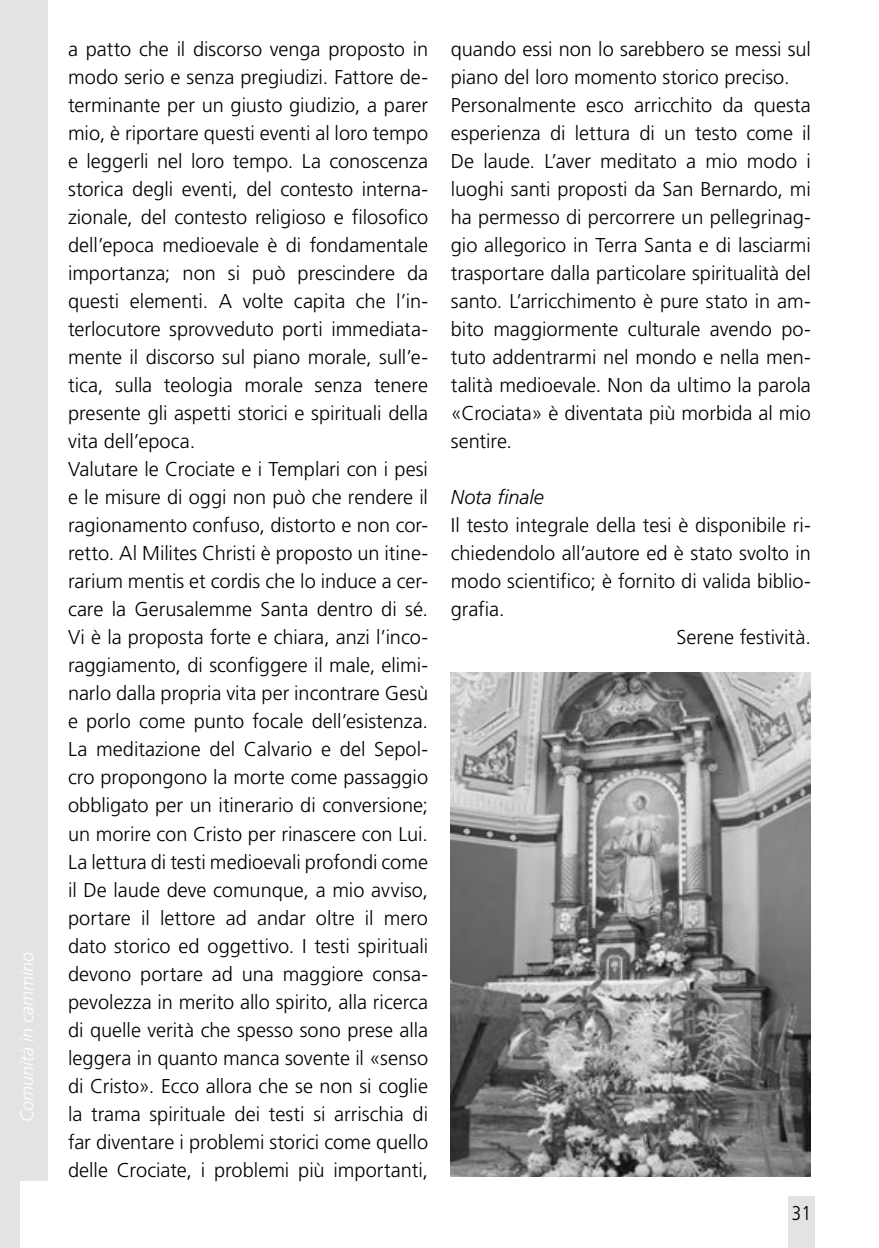
<style>
.page{position:relative;width:879px;height:1248px;background:#fff}
.page>*{position:absolute;margin:0;border:0;box-sizing:border-box;transform-origin:0 0}
.t1{font:300 20px/28px "Frutiger";color:#000}
.t2{font:italic 300 20px "Frutiger CE";letter-spacing:-.005em;color:#000}
.t3{font:300 condensed 20px "Frutiger";color:#000}
.t4{font:italic 300 18px "Frutiger CE";color:#fff}
</style>
<div class="page">
<div style="left:0;top:0;width:48px;height:1247px;background:#e3e3e3"></div>
<div style="left:788px;top:1195px;width:26px;height:52px;background:#e3e3e3"></div>
<div style="left:20px;top:1181px;width:40px;height:66px;background:#fff"></div>
<img style="left:451px;top:672px;width:360px;height:504px">
<p class="t4" style="left:16px;top:1121px;width:172px;rotate:-90deg">Comunità in cammino</p>
<p class="t1" style="left:68px;top:35px;width:362px">a patto che il discorso venga proposto in modo serio e senza pregiudizi. Fattore de&shy;terminante per un giusto giudizio, a parer mio, è riportare questi eventi al loro tempo e leggerli nel loro tempo. La conoscenza storica degli eventi, del contesto interna&shy;zionale, del contesto religioso e filosofico dell’epoca medioevale è di fondamentale importanza; non si può prescindere da questi elementi. A volte capita che l’in&shy;terlocutore sprovveduto porti immediata&shy;mente il discorso sul piano morale, sull’e&shy;tica, sulla teologia morale senza tenere presente gli aspetti storici e spirituali della vita dell’epoca.<br>Valutare le Crociate e i Templari con i pesi e le misure di oggi non può che rendere il ragionamento confuso, distorto e non cor&shy;retto. Al Milites Christi è proposto un itine&shy;rarium mentis et cordis che lo induce a cer&shy;care la Gerusalemme Santa dentro di sé.<br>Vi è la proposta forte e chiara, anzi l’inco&shy;raggiamento, di sconfiggere il male, elimi&shy;narlo dalla propria vita per incontrare Gesù e porlo come punto focale dell’esistenza.<br>La meditazione del Calvario e del Sepol&shy;cro propongono la morte come passaggio obbligato per un itinerario di conversione; un morire con Cristo per rinascere con Lui.<br>La lettura di testi medioevali profondi come il De laude deve comunque, a mio avviso, portare il lettore ad andar oltre il mero dato storico ed oggettivo. I testi spirituali devono portare ad una maggiore consa&shy;pevolezza in merito allo spirito, alla ricerca di quelle verità che spesso sono prese alla leggera in quanto manca sovente il «senso di Cristo». Ecco allora che se non si coglie la trama spirituale dei testi si arrischia di far diventare i problemi storici come quello delle Crociate, i problemi più importanti,</p>
<p class="t1" style="left:451px;top:35px;width:362px">quando essi non lo sarebbero se messi sul piano del loro momento storico preciso.<br>Personalmente esco arricchito da questa esperienza di lettura di un testo come il De laude. L’aver meditato a mio modo i luoghi santi proposti da San Bernardo, mi ha permesso di percorrere un pellegrinag&shy;gio allegorico in Terra Santa e di lasciarmi trasportare dalla particolare spiritualità del santo. L’arricchimento è pure stato in am&shy;bito maggiormente culturale avendo po&shy;tuto addentrarmi nel mondo e nella men&shy;talità medioevale. Non da ultimo la parola «Crociata» è diventata più morbida al mio sentire.</p>
<p class="t2" style="left:451px;top:485px;width:94px">Nota finale</p>
<p class="t1" style="left:451px;top:511px;width:361px">Il testo integrale della tesi è disponibile ri-</p>
<p class="t1" style="left:451px;top:539px;width:362px">chiedendolo all’autore ed è stato svolto in</p>
<p class="t1" style="left:451px;top:567px;width:361px">modo scientifico; è fornito di valida biblio-</p>
<p class="t1" style="left:451px;top:595px;width:55px">grafia.</p>
<p class="t1" style="left:676px;top:623px;width:136px">Serene festività.</p>
<p class="t3" style="left:792px;top:1201px;width:21px">31</p>
</div>
